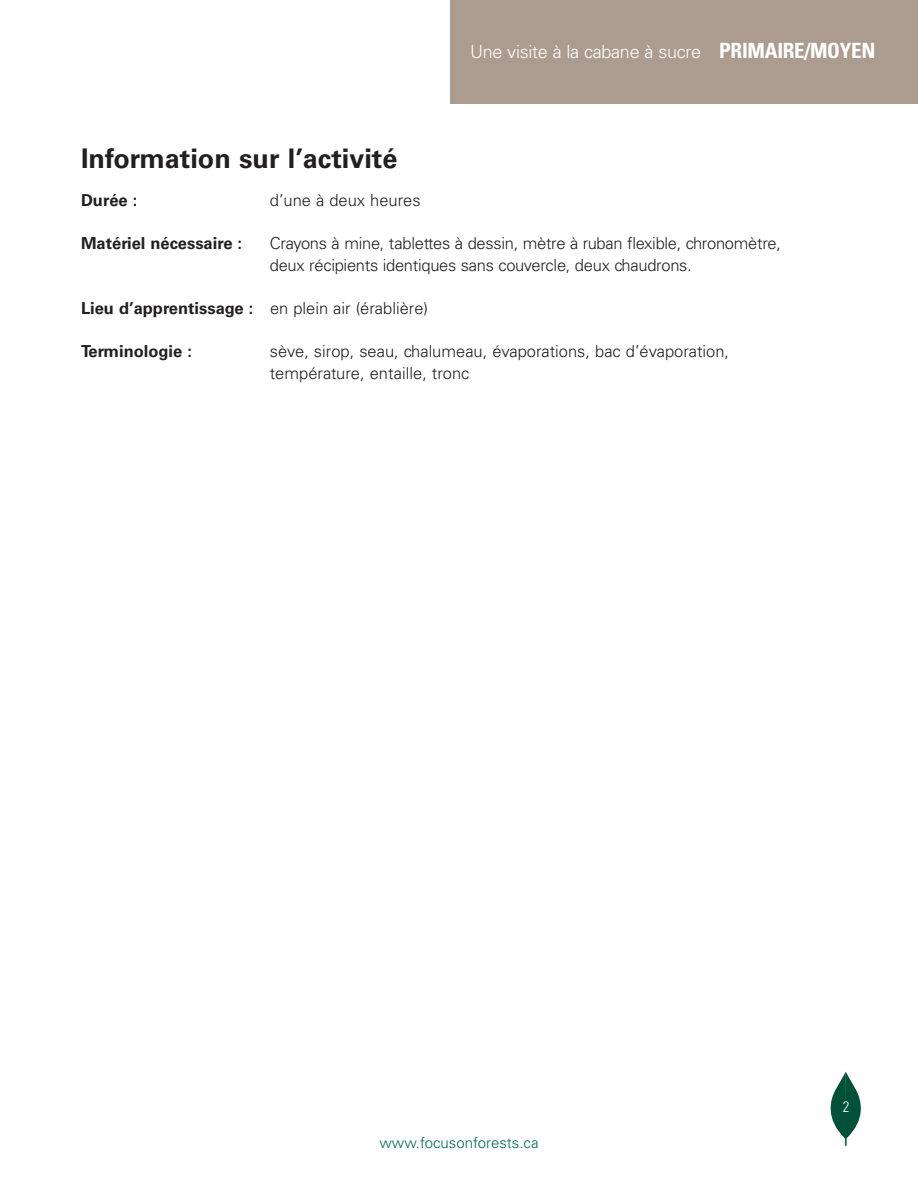
<style>
.page{position:relative;width:918px;height:1188px;background:#fff}
.page>*{position:absolute;margin:0;border:0;box-sizing:border-box;transform-origin:0 0}
.t1{font:700 27px "Univers";color:#231f20}
.t2{font:300 18px "Univers";letter-spacing:-.015em;color:#fff}
.t3{font:300 16.5px/21.6px "Univers";letter-spacing:-.015em;color:#231f20}
.t4{font:700 16.5px "Univers";color:#231f20}
.t5{font:300 15px "Univers";color:#006a55}
.t6{font:300 condensed 15px "Univers";color:#fff}
.s1{font-weight:700;font-stretch:condensed;font-size:21px}
.s2{font-weight:700}
</style>
<div class="page">
<svg style="left:831px;top:1072px;width:30px;height:74px"></svg>
<div style="left:451px;top:0;width:467px;height:104px;background:#ab9c8f"></div>
<p class="t2" style="left:470px;top:45px;width:407px">Une visite à la cabane à sucre <span class="s1">PRIMAIRE/MOYEN</span></p>
<h1 class="t1" style="left:81px;top:148px;width:318px">Information sur l’activité</h1>
<p class="t4" style="left:81px;top:194px;width:58px">Durée :</p>
<p class="t3" style="left:270px;top:191px;width:152px">d’une à deux heures</p>
<p class="t4" style="left:81px;top:237px;width:163px">Matériel nécessaire :</p>
<p class="t3" style="left:270px;top:234px;width:513px">Crayons à mine, tablettes à dessin, mètre à ruban flexible, chronomètre, deux récipients identiques sans couvercle, deux chaudrons.</p>
<p class="t3" style="left:81px;top:299px;width:349px"><span class="s2">Lieu d’apprentissage :</span> en plein air (érablière)</p>
<p class="t4" style="left:81px;top:345px;width:112px">Terminologie :</p>
<p class="t3" style="left:270px;top:342px;width:461px">sève, sirop, seau, chalumeau, évaporations, bac d’évaporation, température, entaille, tronc</p>
<p class="t5" style="left:379px;top:1137px;width:161px">www.focusonforests.ca</p>
<p class="t6" style="left:843px;top:1101px;width:8px">2</p>
</div>
